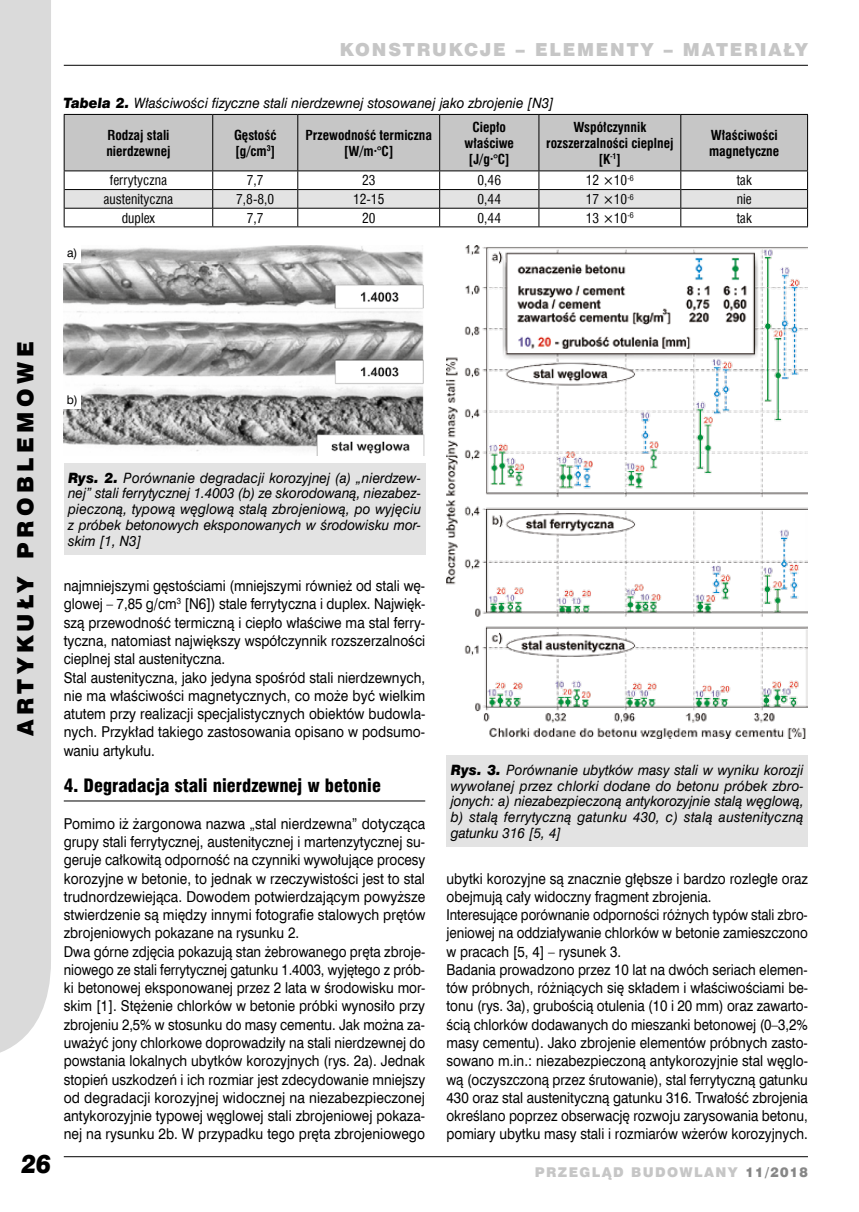
<style>
.page{position:relative;width:859px;height:1212px;background:#fff}
.page>*{position:absolute;margin:0;border:0;box-sizing:border-box;transform-origin:0 0}
.t1{font:italic 25.5px "Swis 721 Blk EU";color:#000;scale:.9 1}
.t2{font:22.5px "Swis 721 Blk EU";letter-spacing:.2em;color:#000}
.t3{font:18px "Swis 721 Blk Cn EU";color:#000}
.t4{font:18px "Swis 721 Blk EU";letter-spacing:.1em;color:#c6c6c6}
.t5{font:15px/18.3px "Swis 721 EU Normal";color:#000;scale:.9 1}
.t6{font:15px/18.3px "Swis 721 EU Normal";color:#000;scale:.92 1}
.t7{font:14.25px/15.8px "Swis 721 EU Italic";color:#000;text-align:justify;scale:.95 1}
.t8{font:700 13.5px/16.2px "Swis 721 Cn EU";color:#000}
.t9{font:13.5px "Swis 721 Cn EU";color:#000}
.t10{font:13.5px "Swis 721 Blk EU";letter-spacing:.1em;color:#c6c6c6}
.t11{font:12px "Swis 721 EU Normal";color:#000}
.s1{font-family:"Swis 721 Blk EU";font-style:italic}
.s2{color:#878787}
</style>
<div class="page">
<div style="left:0;top:0;width:51px;height:1053px;background:#dadada"></div>
<hr style="left:64px;top:1156px;width:744px;height:1px;background:#000">
<hr style="left:64px;top:65px;width:744px;height:1px;background:#000">
<hr style="left:64px;top:801px;width:361px;height:1px;background:#000">
<div style="left:65px;top:115px;width:742px;height:56px;background:#c6c6c6"></div>
<hr style="left:64px;top:114px;width:149px;height:1px;background:#000">
<hr style="left:213px;top:114px;width:85px;height:1px;background:#000">
<hr style="left:298px;top:114px;width:142px;height:1px;background:#000">
<hr style="left:440px;top:114px;width:99px;height:1px;background:#000">
<hr style="left:539px;top:114px;width:142px;height:1px;background:#000">
<hr style="left:681px;top:114px;width:127px;height:1px;background:#000">
<hr style="left:64px;top:115px;width:1px;height:56px;background:#000">
<hr style="left:212px;top:115px;width:1px;height:56px;background:#000">
<hr style="left:297px;top:115px;width:1px;height:56px;background:#000">
<hr style="left:439px;top:115px;width:1px;height:56px;background:#000">
<hr style="left:538px;top:115px;width:1px;height:56px;background:#000">
<hr style="left:680px;top:115px;width:1px;height:56px;background:#000">
<hr style="left:807px;top:115px;width:1px;height:56px;background:#000">
<svg style="left:64px;top:171px;width:744px;height:56px"></svg>
<div style="left:64px;top:463px;width:361px;height:92px;background:#e3e3e3"></div>
<div style="left:446px;top:756px;width:362px;height:91px;background:#e3e3e3"></div>
<img style="left:64px;top:245px;width:361px;height:210px">
<div style="left:64px;top:244px;width:17px;height:18px;background:#fff"></div>
<div style="left:64px;top:390px;width:17px;height:18px;background:#fff"></div>
<img style="left:446px;top:245px;width:362px;height:493px">
<p class="t4" style="left:340px;top:38px;width:209px">KONSTRUKCJE – ELE</p>
<p class="t4" style="left:577px;top:38px;width:233px">MENTY – MATERIAŁY</p>
<p class="t7" style="left:64px;top:96px;width:518px"><span class="s1">Tabela 2.</span> Właściwości fizyczne stali nierdzewnej stosowanej jako zbrojenie [N3]</p>
<p class="t8" style="left:106px;top:127px;width:66px">Rodzaj stali nierdzewnej</p>
<p class="t8" style="left:234px;top:127px;width:44px">Gęstość [g/cm<sup>3</sup>]</p>
<p class="t8" style="left:305px;top:127px;width:128px;text-align:center">Przewodność termiczna [W/m·°C]</p>
<p class="t8" style="left:465px;top:119px;width:51px;text-align:center">Ciepło właściwe [J/g·°C]</p>
<p class="t8" style="left:546px;top:119px;width:129px;text-align:center">Współczynnik rozszerzalności cieplnej [K<sup>-1</sup>]</p>
<p class="t8" style="left:709px;top:127px;width:72px">Właściwości magnetyczne</p>
<p class="t9" style="left:110px;top:171px;width:59px">ferrytyczna</p>
<p class="t9" style="left:247px;top:171px;width:18px">7,7</p>
<p class="t9" style="left:362px;top:171px;width:15px">23</p>
<p class="t9" style="left:477px;top:171px;width:25px">0,46</p>
<p class="t9" style="left:586px;top:171px;width:49px">12 ×10<sup>-6</sup></p>
<p class="t9" style="left:737px;top:171px;width:17px">tak</p>
<p class="t9" style="left:104px;top:190px;width:71px">austenityczna</p>
<p class="t9" style="left:236px;top:190px;width:40px">7,8-8,0</p>
<p class="t9" style="left:353px;top:190px;width:33px">12-15</p>
<p class="t9" style="left:477px;top:190px;width:25px">0,44</p>
<p class="t9" style="left:586px;top:190px;width:50px">17 ×10<sup>-6</sup></p>
<p class="t9" style="left:737px;top:190px;width:16px">nie</p>
<p class="t9" style="left:122px;top:209px;width:35px">duplex</p>
<p class="t9" style="left:247px;top:209px;width:18px">7,7</p>
<p class="t9" style="left:362px;top:209px;width:15px">20</p>
<p class="t9" style="left:477px;top:209px;width:25px">0,44</p>
<p class="t9" style="left:586px;top:209px;width:50px">13 ×10<sup>-6</sup></p>
<p class="t9" style="left:737px;top:209px;width:17px">tak</p>
<p class="t11" style="left:67px;top:246px;width:12px">a)</p>
<h2 class="t2" style="left:11px;top:736px;width:395px;rotate:-90deg">ARTYKUŁY PROBLEMOWE</h2>
<h1 class="t1" style="left:21px;top:1147px;width:35px">26</h1>
<p class="t11" style="left:67px;top:392px;width:13px">b)</p>
<p class="t7" style="left:68px;top:470px;width:373px"><span class="s1">Rys. 2.</span> Porównanie degradacji korozyjnej (a) „nierdzew&shy;nej” stali ferrytycznej 1.4003 (b) ze skorodowaną, niezabez&shy;pieczoną, typową węglową stalą zbrojeniową, po wyjęciu z próbek betonowych eksponowanych w środowisku mor&shy;skim [1, N3]</p>
<p class="t5" style="left:64px;top:577px;width:403px">najmniejszymi gęstościami (mniejszymi również od stali wę&shy;glowej – 7,85 g/cm<sup>3</sup> [N6]) stale ferrytyczna i duplex. Najwięk&shy;szą przewodność termiczną i ciepło właściwe ma stal ferry&shy;tyczna, natomiast największy współczynnik rozszerzalności cieplnej stal austenityczna.<br>Stal austenityczna, jako jedyna spośród stali nierdzewnych, nie ma właściwości magnetycznych, co może być wielkim atutem przy realizacji specjalistycznych obiektów budowla&shy;nych. Przykład takiego zastosowania opisano w podsumo&shy;waniu artykułu.</p>
<p class="t3" style="left:64px;top:774px;width:319px">4. Degradacja stali nierdzewnej w betonie</p>
<p class="t6" style="left:64px;top:815px;width:395px">Pomimo iż żargonowa nazwa „stal nierdzewna” dotycząca grupy stali ferrytycznej, austenitycznej i martenzytycznej su&shy;geruje całkowitą odporność na czynniki wywołujące procesy korozyjne w betonie, to jednak w rzeczywistości jest to stal trudnordzewiejąca. Dowodem potwierdzającym powyższe stwierdzenie są między innymi fotografie stalowych prętów zbrojeniowych pokazane na rysunku 2.<br>Dwa górne zdjęcia pokazują stan żebrowanego pręta zbroje&shy;niowego ze stali ferrytycznej gatunku 1.4003, wyjętego z prób&shy;ki betonowej eksponowanej przez 2 lata w środowisku mor&shy;skim [1]. Stężenie chlorków w betonie próbki wynosiło przy zbrojeniu 2,5% w stosunku do masy cementu. Jak można za&shy;uważyć jony chlorkowe doprowadziły na stali nierdzewnej do powstania lokalnych ubytków korozyjnych (rys. 2a). Jednak stopień uszkodzeń i ich rozmiar jest zdecydowanie mniejszy od degradacji korozyjnej widocznej na niezabezpieczonej antykorozyjnie typowej węglowej stali zbrojeniowej pokaza&shy;nej na rysunku 2b. W przypadku tego pręta zbrojeniowego</p>
<p class="t7" style="left:451px;top:762px;width:373px"><span class="s1">Rys. 3.</span> Porównanie ubytków masy stali w wyniku korozji wywołanej przez chlorki dodane do betonu próbek zbro&shy;jonych: a) niezabezpieczoną antykorozyjnie stalą węglową, b) stalą ferrytyczną gatunku 430, c) stalą austenityczną gatunku 316 [5, 4]</p>
<p class="t5" style="left:446px;top:869px;width:403px">ubytki korozyjne są znacznie głębsze i bardzo rozległe oraz obejmują cały widoczny fragment zbrojenia.<br>Interesujące porównanie odporności różnych typów stali zbro&shy;jeniowej na oddziaływanie chlorków w betonie zamieszczono w pracach [5, 4] – rysunek 3.<br>Badania prowadzono przez 10 lat na dwóch seriach elemen&shy;tów próbnych, różniących się składem i właściwościami be&shy;tonu (rys. 3a), grubością otulenia (10 i 20 mm) oraz zawarto&shy;ścią chlorków dodawanych do mieszanki betonowej (0–3,2% masy cementu). Jako zbrojenie elementów próbnych zasto&shy;sowano m.in.: niezabezpieczoną antykorozyjnie stal węglo&shy;wą (oczyszczoną przez śrutowanie), stal ferrytyczną gatunku 430 oraz stal austenityczną gatunku 316. Trwałość zbrojenia określano poprzez obserwację rozwoju zarysowania betonu, pomiary ubytku masy stali i rozmiarów wżerów korozyjnych.</p>
<p class="t10" style="left:535px;top:1163px;width:275px">PRZEGLĄD BUDOWLANY <span class="s2">11/2018</span></p>
</div>
